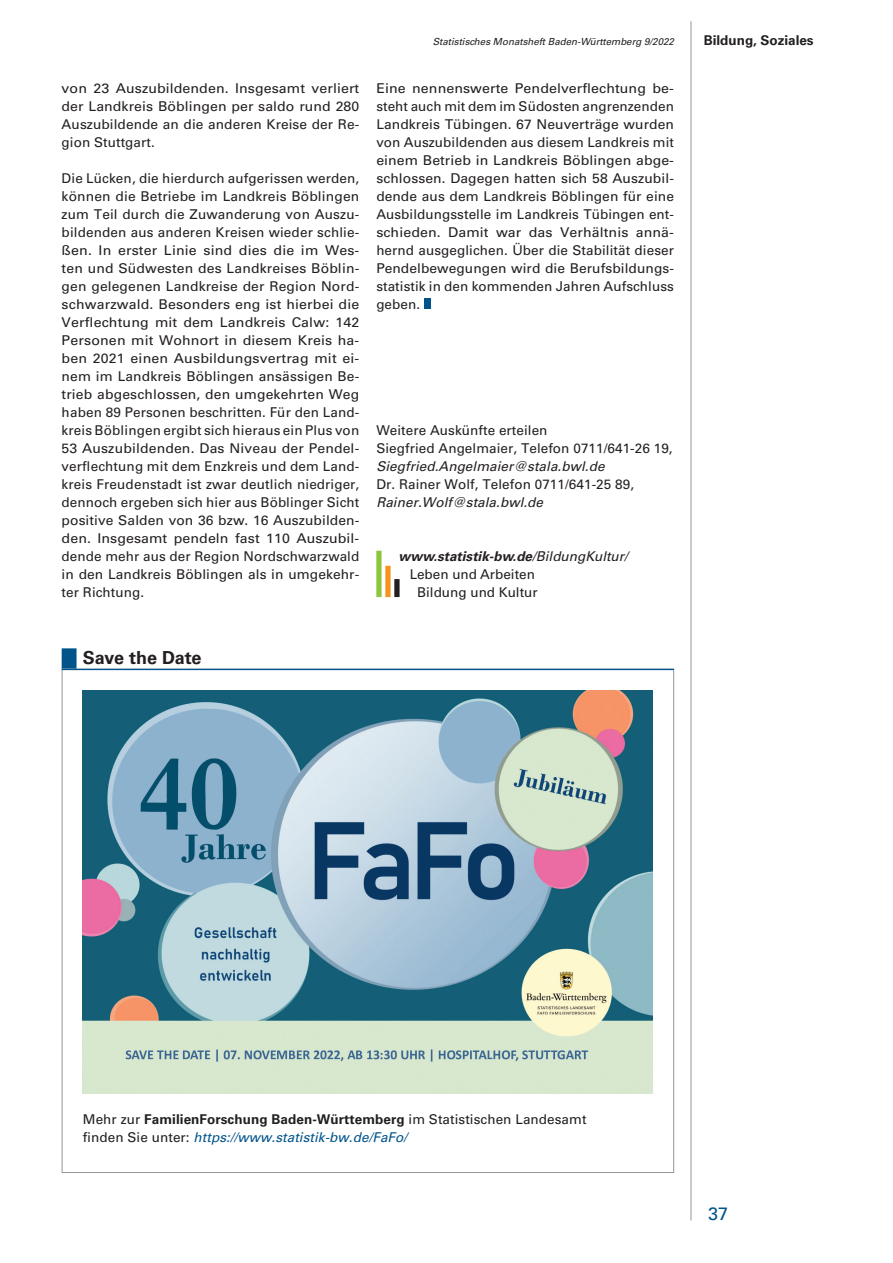
<style>
.page{position:relative;width:893px;height:1263px;background:#fff}
.page>*{position:absolute;margin:0;border:0;box-sizing:border-box;transform-origin:0 0}
.kurz_notiert{font:700 18px "Univers";letter-spacing:-.01em;color:#231f20}
.t1{font:18px "Univers";color:#01548a}
.Fließtext{font:13.5px/18px "Univers";letter-spacing:.005em;color:#231f20;text-align:justify}
.Fließtext-2{font:13.5px/18px "Univers";letter-spacing:.005em;color:#231f20;text-align:justify;scale:1.05 1}
.Fließtext-3{font:italic 13.5px "Univers";letter-spacing:.005em;color:#231f20}
.t2{font:italic 700 13.5px "Univers";color:#231f20}
.t3{font:700 13.5px "Univers";color:#231f20}
.t4{font:italic 9.75px "Univers";color:#231f20}
.s1{font-weight:400}
.s2{font-weight:700}
.s3{font-style:italic;color:#01548a}
</style>
<div class="page">
<hr style="left:691px;top:21px;width:1px;height:1199px;background:#939598">
<div style="left:424px;top:299px;width:6px;height:10px;background:#01548a"></div>
<div style="left:376px;top:551px;width:6px;height:46px;background:#8bc63e"></div>
<div style="left:385px;top:566px;width:6px;height:31px;background:#f7931d"></div>
<div style="left:394px;top:579px;width:6px;height:18px;background:#231f20"></div>
<div style="left:62px;top:669px;width:612px;height:504px;background:#fff;border:1px solid #939598"></div>
<div style="left:62px;top:648px;width:15px;height:21px;background:#01548a"></div>
<hr style="left:62px;top:669px;width:612px;height:1px;background:#01548a">
<img style="left:83px;top:690px;width:570px;height:403px">
<p class="Fließtext-2" style="left:62px;top:79px;width:285px">von 23 Auszubildenden. Insgesamt verliert der Landkreis Böblingen per saldo rund 280<br>Auszubildende an die anderen Kreise der Re‑ gion Stuttgart.</p>
<p class="Fließtext" style="left:62px;top:169px;width:299px">Die Lücken, die hierdurch aufgerissen werden, können die Betriebe im Landkreis Böblingen zum Teil durch die Zuwanderung von Auszu‑ bildenden aus anderen Kreisen wieder schlie‑ ßen. In erster Linie sind dies die im Wes‑ ten und Südwesten des Landkreises Böblin‑ gen gelegenen Landkreise der Region Nord‑ schwarzwald. Besonders eng ist hierbei die Verflechtung mit dem Landkreis Calw: 142<br>Personen mit Wohnort in diesem Kreis ha‑ ben 2021 einen Ausbildungsvertrag mit ei‑ nem im Landkreis Böblingen ansässigen Be‑ trieb abgeschlossen, den umgekehrten Weg haben 89 Personen beschritten. Für den Land‑ kreis Böblingen ergibt sich hieraus ein Plus von 53 Auszubildenden. Das Niveau der Pendel‑ verflechtung mit dem Enzkreis und dem Land‑ kreis Freudenstadt ist zwar deutlich niedriger, dennoch ergeben sich hier aus Böblinger Sicht positive Salden von 36 bzw. 16 Auszubilden‑ den. Insgesamt pendeln fast 110 Auszubil‑ dende mehr aus der Region Nordschwarzwald in den Landkreis Böblingen als in umgekehr‑ ter Richtung.</p>
<p class="t4" style="left:433px;top:35px;width:243px">Statistisches Monatsheft Baden-Württemberg 9/2022</p>
<p class="t3" style="left:704px;top:32px;width:111px">Bildung, Soziales</p>
<p class="Fließtext-2" style="left:376px;top:79px;width:285px">Eine nennenswerte Pendelverflechtung be‑ steht auch mit dem im Südosten angrenzenden Landkreis Tübingen. 67 Neuverträge wurden von Auszubildenden aus diesem Landkreis mit einem Betrieb in Landkreis Böblingen abge‑ schlossen. Dagegen hatten sich 58 Auszubil‑ dende aus dem Landkreis Böblingen für eine Ausbildungsstelle im Landkreis Tübingen ent‑ schieden. Damit war das Verhältnis annä‑ hernd ausgeglichen. Über die Stabilität dieser Pendelbewegungen wird die Berufsbildungs‑ statistik in den kommenden Jahren Aufschluss geben.</p>
<p class="Fließtext" style="left:376px;top:421px;width:173px">Weitere Auskünfte erteilen</p>
<p class="Fließtext" style="left:376px;top:439px;width:298px">Siegfried Angelmaier, Telefon 0711/641-26 19,</p>
<p class="Fließtext-3" style="left:376px;top:458px;width:230px">Siegfried.Angelmaier@stala.bwl.de</p>
<p class="Fließtext" style="left:376px;top:475px;width:259px">Dr. Rainer Wolf, Telefon 0711/641-25 89,</p>
<p class="Fließtext-3" style="left:376px;top:494px;width:168px">Rainer.Wolf@stala.bwl.de</p>
<p class="t2" style="left:398px;top:548px;width:231px">www.statistik-bw.de<span class="s1">/BildungKultur/</span></p>
<p class="Fließtext" style="left:410px;top:565px;width:127px">Leben und Arbeiten</p>
<p class="Fließtext" style="left:417px;top:583px;width:122px">Bildung und Kultur</p>
<p class="kurz_notiert" style="left:83px;top:647px;width:120px">Save the Date</p>
<p class="Fließtext" style="left:83px;top:1110px;width:505px">Mehr zur <span class="s2">FamilienForschung Baden‑Württemberg</span> im Statistischen Landesamt finden Sie unter: <span class="s3">https://www.statistik-bw.de/FaFo/</span></p>
<h1 class="t1" style="left:708px;top:1203px;width:22px">37</h1>
</div>
